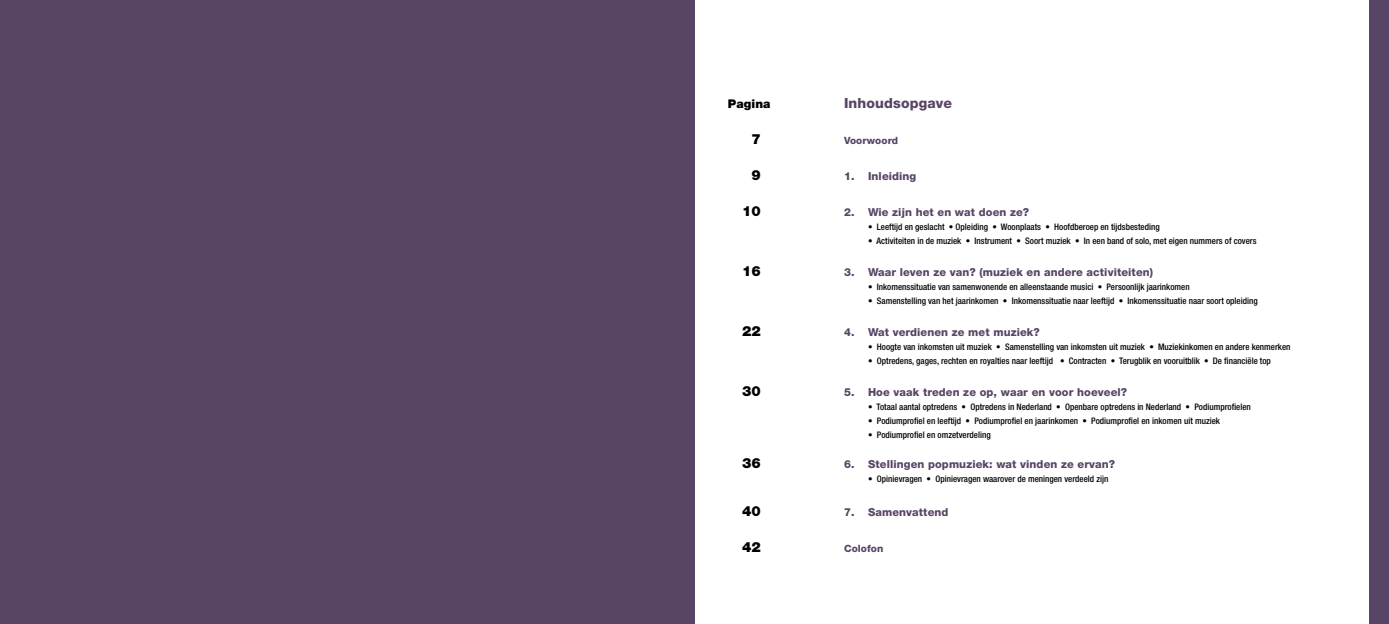
<style>
.page{position:relative;width:1389px;height:624px;background:#fff}
.page>*{position:absolute;margin:0;border:0;box-sizing:border-box;transform-origin:0 0}
.t1{font:900 14px "Helvetica Neue";letter-spacing:.01em;color:#000}
.t2{font:800 14px "Helvetica Neue";letter-spacing:.01em;color:#584565}
.t3{font:900 12px "Helvetica Neue";letter-spacing:.01em;color:#000}
.t4{font:800 11px "Helvetica Neue";letter-spacing:.01em;color:#584565}
.t5{font:800 10px "Helvetica Neue";letter-spacing:.01em;color:#584565}
.t6{font:500 condensed 9px "Helvetica Neue";color:#000}
</style>
<div class="page">
<div style="left:1369px;top:0;width:20px;height:624px;background:#584565"></div>
<div style="left:0;top:0;width:694px;height:624px;background:#584565"></div>
<h2 class="t3" style="left:728px;top:97px;width:44px">Pagina</h2>
<h1 class="t1" style="left:752px;top:131px;width:11px">7</h1>
<h1 class="t1" style="left:752px;top:167px;width:11px">9</h1>
<h1 class="t1" style="left:742px;top:203px;width:20px">10</h1>
<h1 class="t1" style="left:742px;top:263px;width:20px">16</h1>
<h1 class="t1" style="left:742px;top:323px;width:20px">22</h1>
<h1 class="t1" style="left:742px;top:383px;width:20px">30</h1>
<h1 class="t1" style="left:742px;top:455px;width:20px">36</h1>
<h1 class="t1" style="left:742px;top:503px;width:20px">40</h1>
<h1 class="t1" style="left:742px;top:539px;width:20px">42</h1>
<h1 class="t2" style="left:844px;top:95px;width:110px">Inhoudsopgave</h1>
<p class="t5" style="left:844px;top:134px;width:56px">Voorwoord</p>
<p class="t4" style="left:844px;top:170px;width:74px">1. Inleiding</p>
<p class="t4" style="left:844px;top:206px;width:187px">2. Wie zijn het en wat doen ze?</p>
<p class="t6" style="left:868px;top:221px;width:293px">• Leeftijd en geslacht • Opleiding • Woonplaats • Hoofdberoep en tijdsbesteding</p>
<p class="t6" style="left:868px;top:235px;width:390px">• Activiteiten in de muziek • Instrument • Soort muziek • In een band of solo, met eigen nummers of covers</p>
<p class="t4" style="left:844px;top:266px;width:311px">3. Waar leven ze van? (muziek en andere activiteiten)</p>
<p class="t6" style="left:868px;top:281px;width:323px">• Inkomenssituatie van samenwonende en alleenstaande musici • Persoonlijk jaarinkomen</p>
<p class="t6" style="left:868px;top:295px;width:391px">• Samenstelling van het jaarinkomen • Inkomenssituatie naar leeftijd • Inkomenssituatie naar soort opleiding</p>
<p class="t4" style="left:844px;top:326px;width:197px">4. Wat verdienen ze met muziek?</p>
<p class="t6" style="left:868px;top:341px;width:424px">• Hoogte van inkomsten uit muziek • Samenstelling van inkomsten uit muziek • Muziekinkomen en andere kenmerken</p>
<p class="t6" style="left:868px;top:355px;width:404px">• Optredens, gages, rechten en royalties naar leeftijd • Contracten • Terugblik en vooruitblik • De financiële top</p>
<p class="t4" style="left:844px;top:386px;width:285px">5. Hoe vaak treden ze op, waar en voor hoeveel?</p>
<p class="t6" style="left:868px;top:401px;width:384px">• Totaal aantal optredens • Optredens in Nederland • Openbare optredens in Nederland • Podiumprofielen</p>
<p class="t6" style="left:868px;top:415px;width:353px">• Podiumprofiel en leeftijd • Podiumprofiel en jaarinkomen • Podiumprofiel en inkomen uit muziek</p>
<p class="t6" style="left:868px;top:429px;width:124px">• Podiumprofiel en omzetverdeling</p>
<p class="t4" style="left:844px;top:458px;width:273px">6. Stellingen popmuziek: wat vinden ze ervan?</p>
<p class="t6" style="left:868px;top:473px;width:242px">• Opinievragen • Opinievragen waarover de meningen verdeeld zijn</p>
<p class="t4" style="left:844px;top:506px;width:106px">7. Samenvattend</p>
<p class="t5" style="left:844px;top:542px;width:41px">Colofon</p>
</div>
